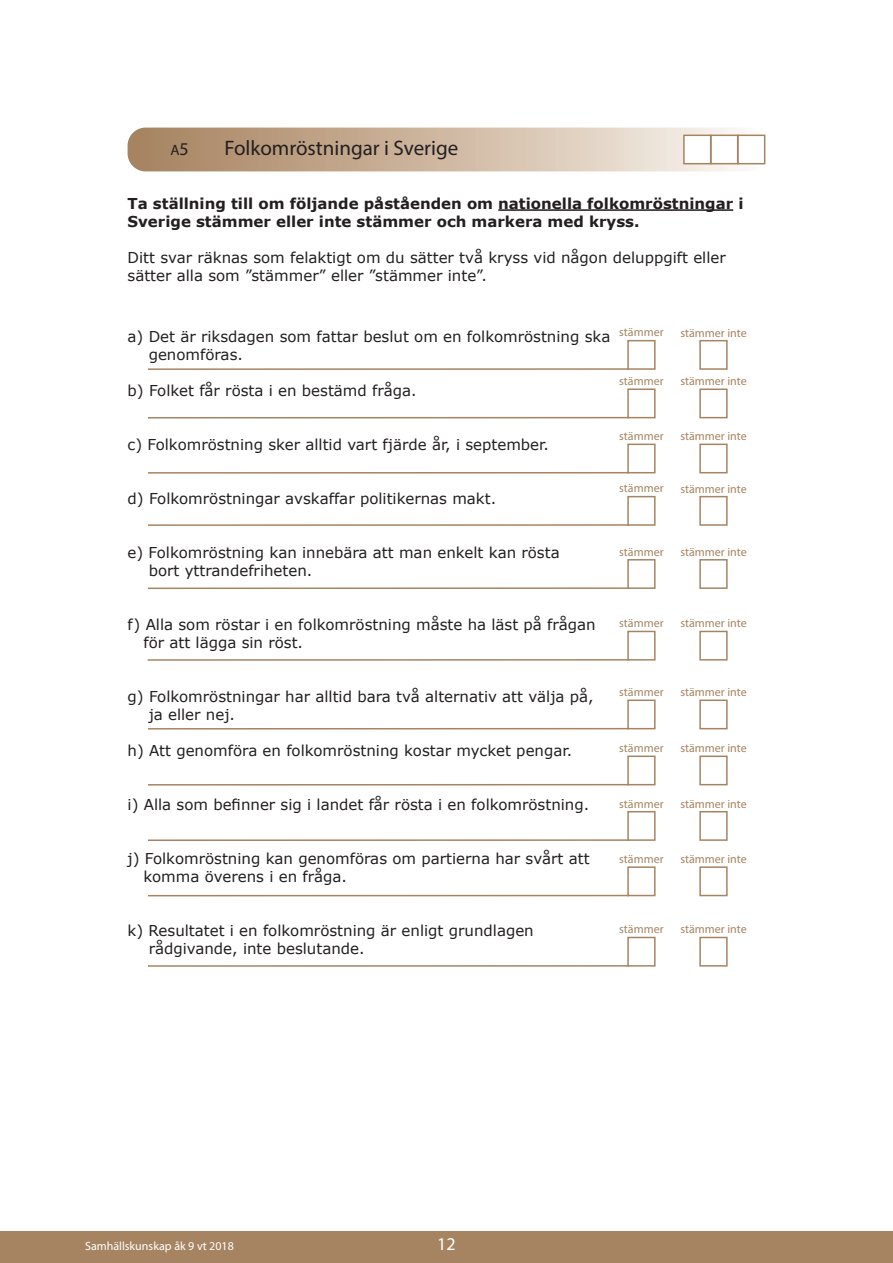
<style>
.page{position:relative;width:893px;height:1263px;background:#fff}
.page>*{position:absolute;margin:0;border:0;box-sizing:border-box;transform-origin:0 0}
.Text_info{font:21px "Myriad Pro";color:#231f20}
.t1{font:18px "Myriad Pro";color:#fff}
.t2{font:15px/18px "Verdana";color:#231f20}
.t3{font:700 15px/18px "Verdana";color:#231f20}
.Text_info-2{font:15px "Myriad Pro";color:#231f20}
.t4{font:12px "Myriad Pro";color:#a68462}
.t5{font:12px "Myriad Pro";color:#fff}
.s1{font-size:18px}
</style>
<div class="page">
<div style="left:0;top:1231px;width:893px;height:32px;background:#a68462"></div>
<svg style="left:128px;top:128px;width:637px;height:43px;background:#ccb69f"></svg>
<div style="left:737px;top:135px;width:28px;height:29px;background:#fff;border:2px solid #a68462"></div>
<div style="left:710px;top:135px;width:28px;height:29px;background:#fff;border:2px solid #a68462"></div>
<div style="left:683px;top:135px;width:28px;height:29px;background:#fff;border:2px solid #a68462"></div>
<div style="left:699px;top:340px;width:29px;height:30px;background:#fff;border:2px solid #a68462"></div>
<div style="left:699px;top:388px;width:29px;height:30px;background:#fff;border:2px solid #a68462"></div>
<div style="left:699px;top:444px;width:29px;height:29px;background:#fff;border:2px solid #a68462"></div>
<div style="left:627px;top:444px;width:29px;height:29px;background:#fff;border:2px solid #a68462"></div>
<div style="left:699px;top:496px;width:29px;height:30px;background:#fff;border:2px solid #a68462"></div>
<div style="left:627px;top:496px;width:29px;height:30px;background:#fff;border:2px solid #a68462"></div>
<div style="left:699px;top:559px;width:29px;height:30px;background:#fff;border:2px solid #a68462"></div>
<div style="left:627px;top:559px;width:29px;height:30px;background:#fff;border:2px solid #a68462"></div>
<div style="left:699px;top:631px;width:29px;height:30px;background:#fff;border:2px solid #a68462"></div>
<div style="left:627px;top:631px;width:29px;height:30px;background:#fff;border:2px solid #a68462"></div>
<div style="left:699px;top:699px;width:29px;height:30px;background:#fff;border:2px solid #a68462"></div>
<div style="left:627px;top:699px;width:29px;height:30px;background:#fff;border:2px solid #a68462"></div>
<div style="left:699px;top:755px;width:29px;height:30px;background:#fff;border:2px solid #a68462"></div>
<div style="left:627px;top:755px;width:29px;height:30px;background:#fff;border:2px solid #a68462"></div>
<div style="left:699px;top:811px;width:29px;height:30px;background:#fff;border:2px solid #a68462"></div>
<div style="left:627px;top:811px;width:29px;height:30px;background:#fff;border:2px solid #a68462"></div>
<div style="left:699px;top:866px;width:29px;height:30px;background:#fff;border:2px solid #a68462"></div>
<div style="left:627px;top:866px;width:29px;height:30px;background:#fff;border:2px solid #a68462"></div>
<div style="left:699px;top:937px;width:29px;height:29px;background:#fff;border:2px solid #a68462"></div>
<div style="left:627px;top:937px;width:29px;height:29px;background:#fff;border:2px solid #a68462"></div>
<hr style="left:498px;top:209px;width:235px;height:2px;background:#231f20">
<div style="left:627px;top:340px;width:29px;height:30px;background:#fff;border:2px solid #a68462"></div>
<hr style="left:148px;top:368px;width:481px;height:2px;background:#a68462">
<div style="left:627px;top:388px;width:29px;height:30px;background:#fff;border:2px solid #a68462"></div>
<hr style="left:148px;top:417px;width:481px;height:1px;background:#a68462">
<hr style="left:148px;top:472px;width:481px;height:2px;background:#a68462">
<hr style="left:148px;top:524px;width:481px;height:2px;background:#a68462">
<hr style="left:148px;top:587px;width:481px;height:2px;background:#a68462">
<hr style="left:148px;top:659px;width:480px;height:2px;background:#a68462">
<hr style="left:148px;top:728px;width:481px;height:1px;background:#a68462">
<hr style="left:148px;top:784px;width:481px;height:1px;background:#a68462">
<hr style="left:148px;top:839px;width:481px;height:2px;background:#a68462">
<hr style="left:148px;top:895px;width:481px;height:1px;background:#a68462">
<hr style="left:148px;top:965px;width:481px;height:2px;background:#a68462">
<p class="Text_info-2" style="left:170px;top:140px;width:20px">A<span class="s1">5</span></p>
<p class="Text_info" style="left:224px;top:135px;width:235px">Folkomröstningar i Sverige</p>
<p class="t3" style="left:128px;top:195px;width:617px">Ta ställning till om följande påståenden om nationella folkomröstningar i<br>Sverige stämmer eller inte stämmer och markera med kryss.</p>
<p class="t2" style="left:128px;top:249px;width:600px">Ditt svar räknas som felaktigt om du sätter två kryss vid någon deluppgift eller sätter alla som ”stämmer” eller ”stämmer inte”.</p>
<p class="t2" style="left:128px;top:328px;width:484px">a) Det är riksdagen som fattar beslut om en folkomröstning ska</p>
<p class="t2" style="left:149px;top:346px;width:96px">genomföras.</p>
<p class="t2" style="left:128px;top:382px;width:291px">b) Folket får rösta i en bestämd fråga.</p>
<p class="t2" style="left:128px;top:436px;width:423px">c) Folkomröstning sker alltid vart fjärde år, i september.</p>
<p class="t2" style="left:128px;top:490px;width:370px">d) Folkomröstningar avskaffar politikernas makt.</p>
<p class="t2" style="left:149px;top:544px;width:412px;text-indent:-21px">e) Folkomröstning kan innebära att man enkelt kan rösta bort yttrandefriheten.</p>
<p class="t2" style="left:128px;top:616px;width:470px">f) Alla som röstar i en folkomröstning måste ha läst på frågan</p>
<p class="t2" style="left:143px;top:634px;width:161px">för att lägga sin röst.</p>
<p class="t2" style="left:149px;top:688px;width:446px;text-indent:-21px">g) Folkomröstningar har alltid bara två alternativ att välja på, ja eller nej.</p>
<p class="t2" style="left:128px;top:742px;width:446px">h) Att genomföra en folkomröstning kostar mycket pengar.</p>
<p class="t2" style="left:128px;top:796px;width:463px">i) Alla som befinner sig i landet får rösta i en folkomröstning.</p>
<p class="t2" style="left:143px;top:850px;width:448px;text-indent:-16px">j) Folkomröstning kan genomföras om partierna har svårt att komma överens i en fråga.</p>
<p class="t2" style="left:128px;top:922px;width:408px">k) Resultatet i en folkomröstning är enligt grundlagen</p>
<p class="t2" style="left:149px;top:940px;width:217px">rådgivande, inte beslutande.</p>
<p class="t4" style="left:619px;top:325px;width:46px">stämmer</p>
<p class="t4" style="left:680px;top:325px;width:68px">stämmer inte</p>
<p class="t4" style="left:619px;top:374px;width:46px">stämmer</p>
<p class="t4" style="left:680px;top:374px;width:68px">stämmer inte</p>
<p class="t4" style="left:619px;top:429px;width:46px">stämmer</p>
<p class="t4" style="left:680px;top:429px;width:68px">stämmer inte</p>
<p class="t4" style="left:619px;top:481px;width:46px">stämmer</p>
<p class="t4" style="left:680px;top:481px;width:68px">stämmer inte</p>
<p class="t4" style="left:619px;top:544px;width:46px">stämmer</p>
<p class="t4" style="left:680px;top:544px;width:68px">stämmer inte</p>
<p class="t4" style="left:619px;top:616px;width:46px">stämmer</p>
<p class="t4" style="left:680px;top:616px;width:68px">stämmer inte</p>
<p class="t4" style="left:619px;top:685px;width:46px">stämmer</p>
<p class="t4" style="left:680px;top:685px;width:68px">stämmer inte</p>
<p class="t4" style="left:619px;top:741px;width:46px">stämmer</p>
<p class="t4" style="left:680px;top:741px;width:68px">stämmer inte</p>
<p class="t4" style="left:619px;top:796px;width:46px">stämmer</p>
<p class="t4" style="left:680px;top:796px;width:68px">stämmer inte</p>
<p class="t4" style="left:619px;top:851px;width:46px">stämmer</p>
<p class="t4" style="left:680px;top:852px;width:68px">stämmer inte</p>
<p class="t4" style="left:619px;top:922px;width:46px">stämmer</p>
<p class="t4" style="left:680px;top:922px;width:68px">stämmer inte</p>
<p class="t5" style="left:85px;top:1239px;width:150px">Samhällskunskap åk 9 vt 2018</p>
<p class="t1" style="left:437px;top:1233px;width:20px">12</p>
</div>
